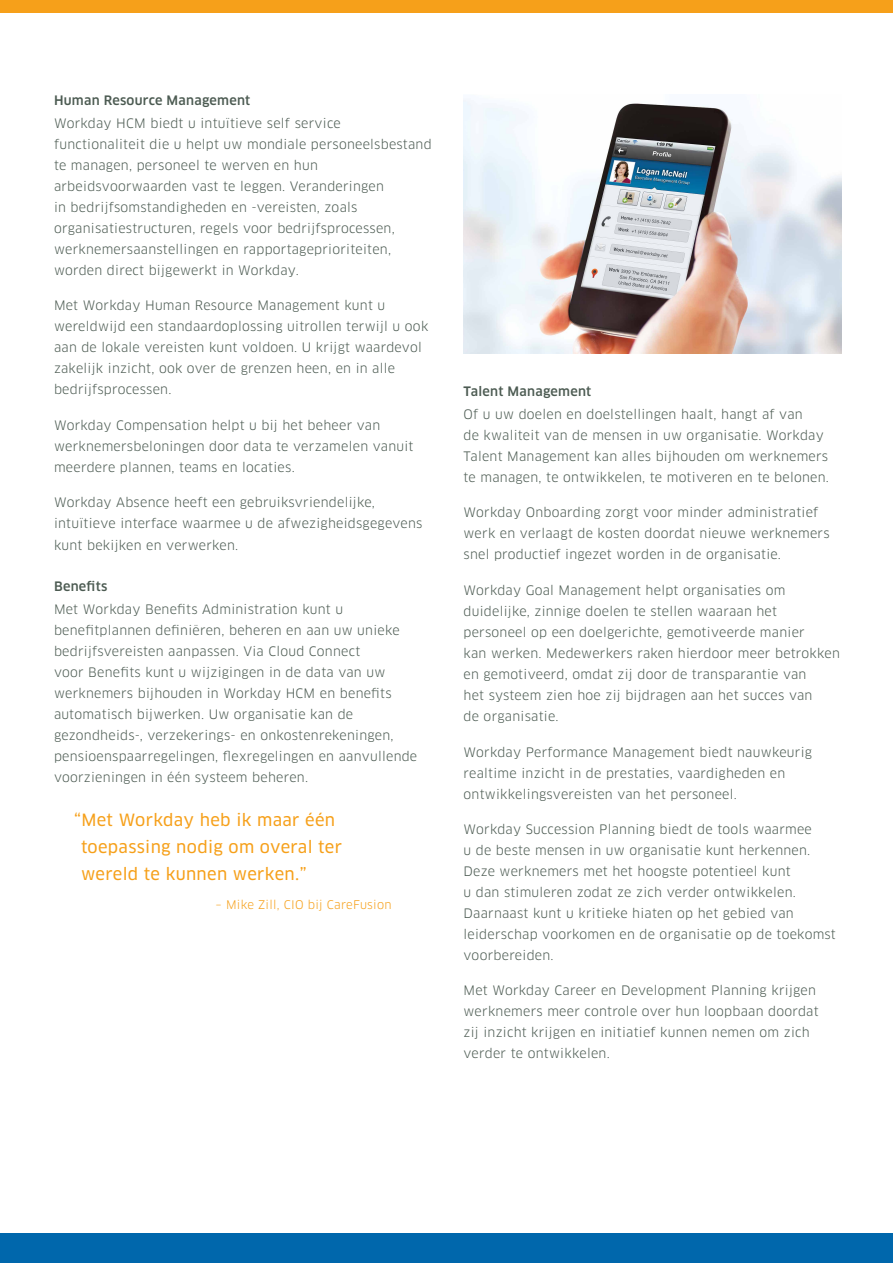
<style>
.page{position:relative;width:893px;height:1263px;background:#fff}
.page>*{position:absolute;margin:0;border:0;box-sizing:border-box;transform-origin:0 0}
.t1{font:16.5px/27px "Clan OT News";letter-spacing:.02em;color:#f6a01a}
.t2{font:12.75px/21px "Clan OT";letter-spacing:.02em;color:#4c5b52}
.t3{font:500 12.75px "Clan OT";letter-spacing:.02em;color:#4c5b52}
.t4{font:11.7px "Clan OT";letter-spacing:.02em;color:#f6a01a}
</style>
<div class="page">
<div style="left:0;top:1233px;width:893px;height:30px;background:#0067ac"></div>
<div style="left:0;top:0;width:893px;height:13px;background:#f6a01a"></div>
<img style="left:464px;top:99px;width:378px;height:254px">
<p class="t3" style="left:54px;top:92px;width:198px">Human Resource Management</p>
<p class="t2" style="left:54px;top:112px;width:379px">Workday HCM biedt u intuïtieve self service functionaliteit die u helpt uw mondiale personeelsbestand te managen, personeel te werven en hun arbeidsvoorwaarden vast te leggen. Veranderingen<br>in bedrijfsomstandigheden en -vereisten, zoals organisatiestructuren, regels voor bedrijfsprocessen, werknemersaanstellingen en rapportageprioriteiten, worden direct bijgewerkt in Workday.</p>
<p class="t2" style="left:54px;top:295px;width:376px">Met Workday Human Resource Management kunt u wereldwijd een standaardoplossing uitrollen terwijl u ook aan de lokale vereisten kunt voldoen. U krijgt waardevol zakelijk inzicht, ook over de grenzen heen, en in alle bedrijfsprocessen.</p>
<p class="t2" style="left:54px;top:415px;width:361px">Workday Compensation helpt u bij het beheer van werknemersbeloningen door data te verzamelen vanuit meerdere plannen, teams en locaties.</p>
<p class="t2" style="left:54px;top:492px;width:370px">Workday Absence heeft een gebruiksvriendelijke, intuïtieve interface waarmee u de afwezigheidsgegevens kunt bekijken en verwerken.</p>
<p class="t3" style="left:54px;top:579px;width:55px">Benefits</p>
<p class="t2" style="left:54px;top:599px;width:365px">Met Workday Benefits Administration kunt u benefitplannen definiëren, beheren en aan uw unieke bedrijfsvereisten aanpassen. Via Cloud Connect<br>voor Benefits kunt u wijzigingen in de data van uw werknemers bijhouden in Workday HCM en benefits automatisch bijwerken. Uw organisatie kan de gezondheids-, verzekerings- en onkostenrekeningen, pensioenspaarregelingen, flexregelingen en aanvullende voorzieningen in één systeem beheren.</p>
<p class="t1" style="left:81px;top:806px;width:263px;text-indent:-7px">“Met Workday heb ik maar één toepassing nodig om overal ter wereld te kunnen werken.”</p>
<p class="t4" style="left:216px;top:898px;width:177px">– Mike Zill, CIO bij CareFusion</p>
<p class="t3" style="left:464px;top:383px;width:129px">Talent Management</p>
<p class="t2" style="left:464px;top:404px;width:367px">Of u uw doelen en doelstellingen haalt, hangt af van<br>de kwaliteit van de mensen in uw organisatie. Workday Talent Management kan alles bijhouden om werknemers te managen, te ontwikkelen, te motiveren en te belonen.</p>
<p class="t2" style="left:464px;top:502px;width:368px">Workday Onboarding zorgt voor minder administratief werk en verlaagt de kosten doordat nieuwe werknemers snel productief ingezet worden in de organisatie.</p>
<p class="t2" style="left:464px;top:580px;width:378px">Workday Goal Management helpt organisaties om duidelijke, zinnige doelen te stellen waaraan het personeel op een doelgerichte, gemotiveerde manier<br>kan werken. Medewerkers raken hierdoor meer betrokken en gemotiveerd, omdat zij door de transparantie van<br>het systeem zien hoe zij bijdragen aan het succes van<br>de organisatie.</p>
<p class="t2" style="left:464px;top:741px;width:350px">Workday Performance Management biedt nauwkeurig realtime inzicht in de prestaties, vaardigheden en ontwikkelingsvereisten van het personeel.</p>
<p class="t2" style="left:464px;top:819px;width:374px">Workday Succession Planning biedt de tools waarmee<br>u de beste mensen in uw organisatie kunt herkennen.<br>Deze werknemers met het hoogste potentieel kunt<br>u dan stimuleren zodat ze zich verder ontwikkelen.<br>Daarnaast kunt u kritieke hiaten op het gebied van leiderschap voorkomen en de organisatie op de toekomst voorbereiden.</p>
<p class="t2" style="left:464px;top:979px;width:357px">Met Workday Career en Development Planning krijgen werknemers meer controle over hun loopbaan doordat zij inzicht krijgen en initiatief kunnen nemen om zich verder te ontwikkelen.</p>
</div>
